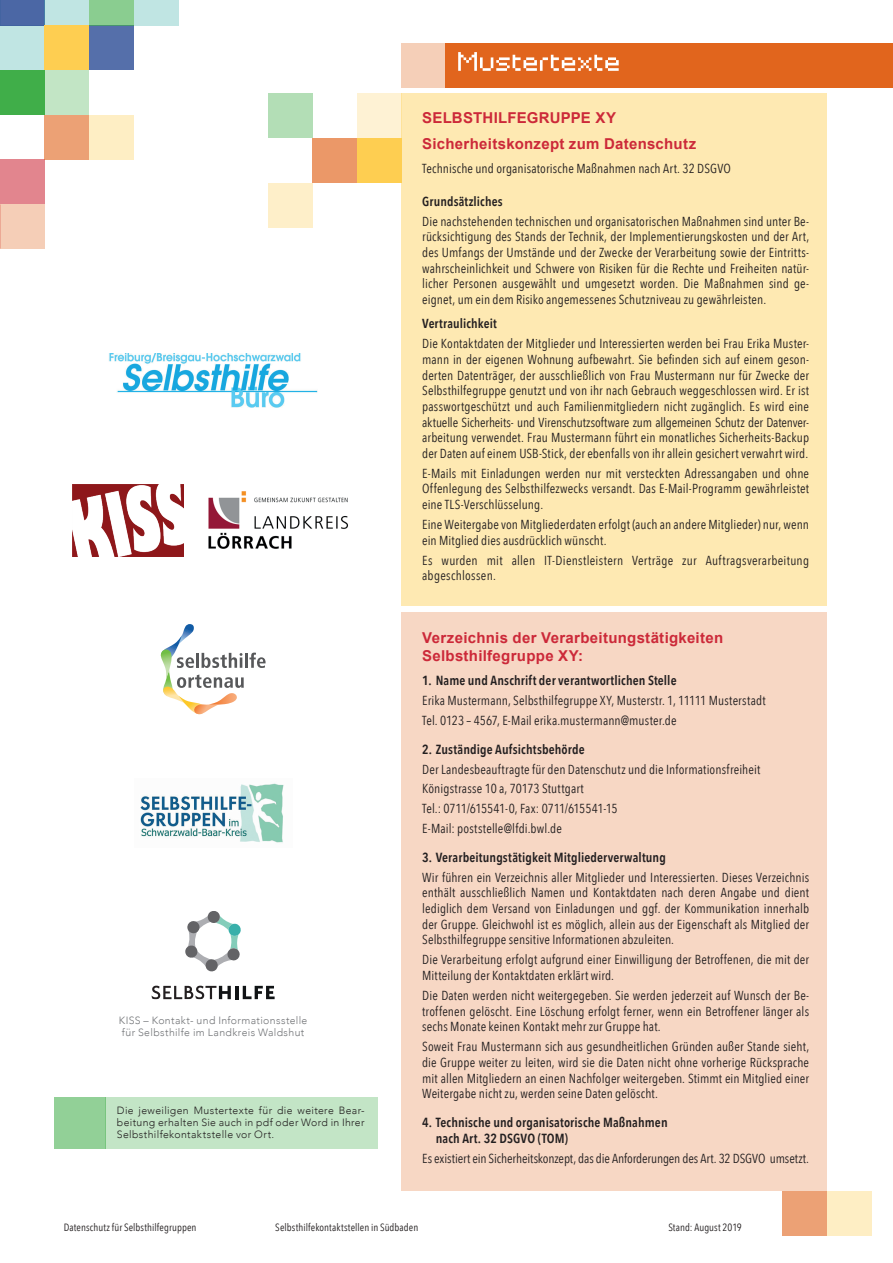
<style>
.page{position:relative;width:893px;height:1263px;background:#fff}
.page>*{position:absolute;margin:0;border:0;box-sizing:border-box;transform-origin:0 0}
.t1{font:700 15px/26.5px "Arial";letter-spacing:.02em;color:#cc2939}
.t2{font:600 13.2px/15.9px "Avenir Next Condensed";letter-spacing:.01em;color:#231f20}
.t3{font:13.05px/15.6px "Avenir Next Condensed";letter-spacing:.01em;color:#231f20;text-align:justify}
.t4{font:13.05px "Avenir Next Condensed";letter-spacing:-.01em;color:#231f20}
.t5{font:600 13.05px "Avenir Next Condensed";letter-spacing:.01em;color:#231f20}
.t6{font:300 10.5px/12px "Avenir";letter-spacing:.035em;color:#231f20;text-align:justify}
.t7{font:10.5px "Avenir Next Condensed";letter-spacing:.01em;color:#231f20}
.t8{font:300 10.5px/12px "Avenir";letter-spacing:.035em;color:#727477}
</style>
<div class="page">
<div style="left:105px;top:1097px;width:272px;height:51px;background:#c3e5c6"></div>
<div style="left:54px;top:1097px;width:51px;height:51px;background:#92d097"></div>
<div style="left:402px;top:94px;width:425px;height:512px;background:#fee9b2"></div>
<div style="left:402px;top:612px;width:425px;height:579px;background:#f7d7c4"></div>
<hr style="left:0;top:115px;width:1px;height:44px;background:#fece51">
<div style="left:0;top:26px;width:45px;height:44px;background:#c0e5e3"></div>
<div style="left:0;top:0;width:45px;height:26px;background:#4b67a5"></div>
<div style="left:89px;top:26px;width:45px;height:44px;background:#556faa"></div>
<div style="left:45px;top:70px;width:44px;height:45px;background:#c2e5c5"></div>
<div style="left:0;top:204px;width:45px;height:45px;background:#f5ceb7"></div>
<div style="left:89px;top:115px;width:45px;height:44px;background:#feeec4"></div>
<div style="left:45px;top:0;width:44px;height:26px;background:#c0e5e3"></div>
<div style="left:0;top:70px;width:45px;height:45px;background:#40ae49"></div>
<div style="left:134px;top:0;width:45px;height:26px;background:#c0e5e3"></div>
<div style="left:45px;top:26px;width:44px;height:44px;background:#fece51"></div>
<div style="left:0;top:159px;width:45px;height:45px;background:#e2858e"></div>
<div style="left:89px;top:0;width:45px;height:26px;background:#8acd90"></div>
<div style="left:45px;top:115px;width:44px;height:44px;background:#eca175"></div>
<div style="left:445px;top:43px;width:448px;height:44px;background:#e1651d"></div>
<div style="left:401px;top:43px;width:44px;height:44px;background:#f5cfb8"></div>
<div style="left:827px;top:1191px;width:45px;height:44px;background:#feeec4"></div>
<div style="left:782px;top:1191px;width:45px;height:44px;background:#eca175"></div>
<div style="left:357px;top:94px;width:45px;height:44px;background:#fef2d4"></div>
<div style="left:268px;top:94px;width:45px;height:44px;background:#b3deb6"></div>
<div style="left:313px;top:138px;width:44px;height:45px;background:#eb9868"></div>
<div style="left:268px;top:183px;width:45px;height:45px;background:#feefc9"></div>
<div style="left:357px;top:138px;width:45px;height:45px;background:#fece51"></div>
<svg style="left:151px;top:985px;width:124px;height:14px"></svg>
<svg style="left:185px;top:911px;width:56px;height:61px"></svg>
<img style="left:72px;top:485px;width:112px;height:71px">
<img style="left:140px;top:783px;width:144px;height:60px">
<img style="left:208px;top:491px;width:140px;height:58px">
<svg style="left:160px;top:624px;width:106px;height:91px"></svg>
<img style="left:109px;top:353px;width:209px;height:54px">
<svg style="left:458px;top:52px;width:161px;height:19px"></svg>
<p class="t8" style="left:119px;top:1014px;width:190px">KISS – Kontakt- und Informationsstelle für Selbsthilfe im Landkreis Waldshut</p>
<p class="t6" style="left:117px;top:1104px;width:249px">Die jeweiligen Mustertexte für die weitere Bear&shy;beitung erhalten Sie auch in pdf oder Word in Ihrer Selbsthilfekontaktstelle vor Ort.</p>
<p class="t1" style="left:422px;top:105px;width:276px">SELBSTHILFEGRUPPE XY<br>Sicherheitskonzept zum Datenschutz</p>
<p class="t3" style="left:422px;top:160px;width:310px">Technische und organisatorische Maßnahmen nach Art. 32 DSGVO</p>
<p class="t5" style="left:422px;top:190px;width:82px">Grundsätzliches</p>
<p class="t3" style="left:422px;top:213px;width:388px">Die nachstehenden technischen und organisatorischen Maßnahmen sind unter Be&shy;rücksichtigung des Stands der Technik, der Implementierungskosten und der Art, des Umfangs der Umstände und der Zwecke der Verarbeitung sowie der Eintritts&shy;wahrscheinlichkeit und Schwere von Risiken für die Rechte und Freiheiten natür&shy;licher Personen ausgewählt und umgesetzt worden. Die Maßnahmen sind ge&shy;eignet, um ein dem Risiko angemessenes Schutzniveau zu gewährleisten.</p>
<p class="t5" style="left:422px;top:312px;width:76px">Vertraulichkeit</p>
<p class="t3" style="left:422px;top:335px;width:388px">Die Kontaktdaten der Mitglieder und Interessierten werden bei Frau Erika Muster&shy;mann in der eigenen Wohnung aufbewahrt. Sie befinden sich auf einem geson&shy;derten Datenträger, der ausschließlich von Frau Mustermann nur für Zwecke der Selbsthilfegruppe genutzt und von ihr nach Gebrauch weggeschlossen wird. Er ist passwortgeschützt und auch Familienmitgliedern nicht zugänglich. Es wird eine aktuelle Sicherheits- und Virenschutzsoftware zum allgemeinen Schutz der Datenver&shy;arbeitung verwendet. Frau Mustermann führt ein monatliches Sicherheits-Backup der Daten auf einem USB-Stick, der ebenfalls von ihr allein gesichert verwahrt wird.</p>
<p class="t3" style="left:422px;top:465px;width:388px">E-Mails mit Einladungen werden nur mit versteckten Adressangaben und ohne Offenlegung des Selbsthilfezwecks versandt. Das E-Mail-Programm gewährleistet eine TLS-Verschlüsselung.</p>
<p class="t3" style="left:422px;top:516px;width:388px">Eine Weitergabe von Mitgliederdaten erfolgt (auch an andere Mitglieder) nur, wenn ein Mitglied dies ausdrücklich wünscht.</p>
<p class="t3" style="left:422px;top:552px;width:388px">Es wurden mit allen IT-Dienstleistern Verträge zur Auftragsverarbeitung abgeschlossen.</p>
<p class="t1" style="left:422px;top:629px;width:303px;line-height:18px">Verzeichnis der Verarbeitungstätigkeiten<br>Selbsthilfegruppe XY:</p>
<p class="t2" style="left:422px;top:672px;width:256px">1. Name und Anschrift der verantwortlichen Stelle</p>
<p class="t3" style="left:422px;top:690px;width:345px;line-height:20px">Erika Mustermann, Selbsthilfegruppe XY, Musterstr. 1, 11111 Musterstadt<br>Tel. 0123 – 4567, E-Mail erika.mustermann@muster.de</p>
<p class="t2" style="left:422px;top:741px;width:164px">2. Zuständige Aufsichtsbehörde</p>
<p class="t3" style="left:422px;top:758px;width:340px;line-height:20px;text-align:left">Der Landesbeauftragte für den Datenschutz und die Informationsfreiheit Königstrasse 10 a, 70173 Stuttgart<br>Tel.: 0711/615541-0, Fax: 0711/615541-15<br>E-Mail: poststelle@lfdi.bwl.de</p>
<p class="t2" style="left:422px;top:849px;width:245px">3. Verarbeitungstätigkeit Mitgliederverwaltung</p>
<p class="t3" style="left:422px;top:869px;width:388px">Wir führen ein Verzeichnis aller Mitglieder und Interessierten. Dieses Verzeichnis enthält ausschließlich Namen und Kontaktdaten nach deren Angabe und dient lediglich dem Versand von Einladungen und ggf. der Kommunikation innerhalb der Gruppe. Gleichwohl ist es möglich, allein aus der Eigenschaft als Mitglied der Selbsthilfegruppe sensitive Informationen abzuleiten.</p>
<p class="t3" style="left:422px;top:951px;width:388px">Die Verarbeitung erfolgt aufgrund einer Einwilligung der Betroffenen, die mit der<br>Mitteilung der Kontaktdaten erklärt wird.</p>
<p class="t3" style="left:422px;top:987px;width:388px">Die Daten werden nicht weitergegeben. Sie werden jederzeit auf Wunsch der Be&shy;troffenen gelöscht. Eine Löschung erfolgt ferner, wenn ein Betroffener länger als sechs Monate keinen Kontakt mehr zur Gruppe hat.</p>
<p class="t3" style="left:422px;top:1038px;width:388px">Soweit Frau Mustermann sich aus gesundheitlichen Gründen außer Stande sieht, die Gruppe weiter zu leiten, wird sie die Daten nicht ohne vorherige Rücksprache mit allen Mitgliedern an einen Nachfolger weitergeben. Stimmt ein Mitglied einer Weitergabe nicht zu, werden seine Daten gelöscht.</p>
<p class="t2" style="left:436px;top:1114px;width:233px;text-indent:-14px">4. Technische und organisatorische Maßnahmen nach Art. 32 DSGVO (TOM)</p>
<p class="t4" style="left:422px;top:1147px;width:388px">Es existiert ein Sicherheitskonzept, das die Anforderungen des Art. 32 DSGVO umsetzt.</p>
<p class="t7" style="left:64px;top:1218px;width:134px">Datenschutz für Selbsthilfegruppen</p>
<p class="t7" style="left:275px;top:1218px;width:145px">Selbsthilfekontaktstellen in Südbaden</p>
<p class="t7" style="left:668px;top:1218px;width:75px">Stand: August 2019</p>
</div>
